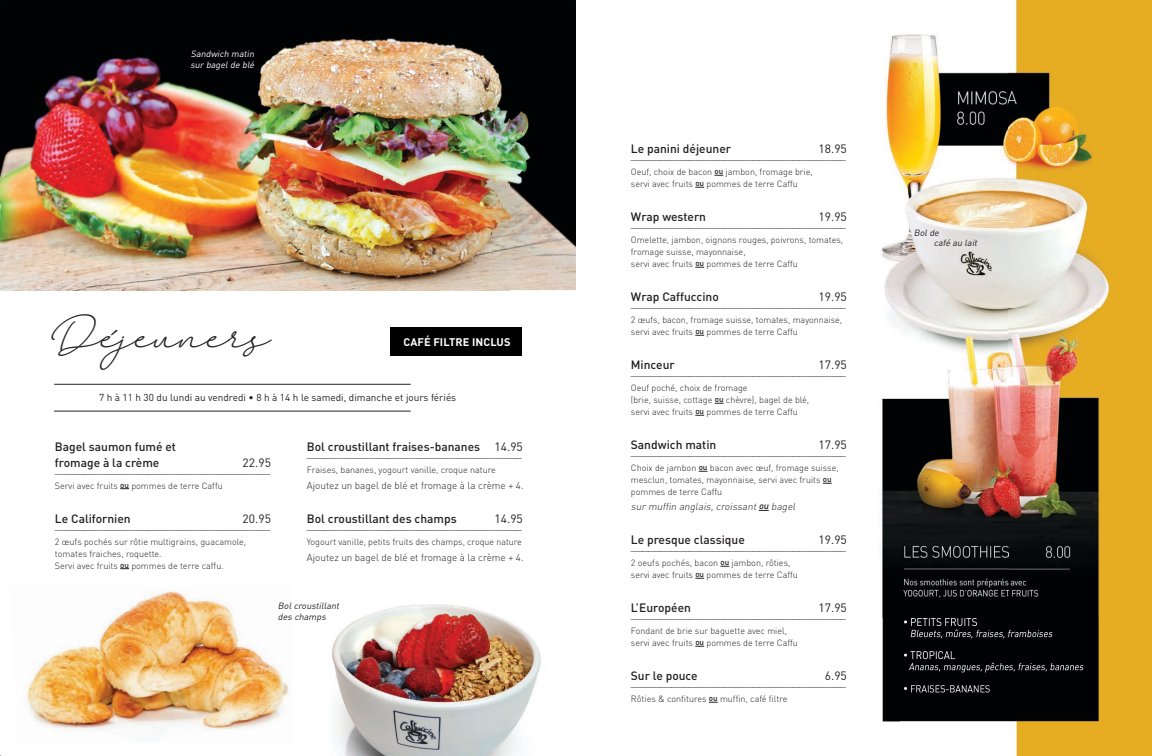
<style>
.page{position:relative;width:1152px;height:756px;background:#fff}
.page>*{position:absolute;margin:0;border:0;box-sizing:border-box;transform-origin:0 0}
.t1{font:22px "Larianti";letter-spacing:-.02em;color:#231f20}
.t2{font:300 12px "DIN Pro";color:#231f20}
.t3{font:500 12px/16px "DIN Pro";color:#231f20}
.t4{font:12px "DIN Pro";color:#231f20}
.t5{font:700 11px "DIN Pro";letter-spacing:.01em;color:#fff}
.t6{font:300 10px "DIN Pro";color:#231f20}
.t7{font:10px "DIN Pro";color:#231f20}
.t8{font:italic 300 10px "DIN Pro";color:#231f20}
.t9{font:300 9px/12px "DIN Pro";color:#231f20}
.t10{font:italic 9px/11px "DIN Pro";color:#231f20}
.t11{font:italic 9px/11px "DIN Pro";color:#fff}
.s1{font-weight:500;font-size:8px}
.s2{font-weight:400}
.s3{font-weight:500;font-size:9px}
</style>
<div class="page">
<img style="left:332px;top:604px;width:209px;height:152px">
<img style="left:23px;top:591px;width:266px;height:142px">
<hr style="left:54px;top:411px;width:357px;height:1px;background:#231f20">
<hr style="left:54px;top:384px;width:357px;height:1px;background:#231f20">
<img style="left:0;top:0;width:576px;height:290px">
<div style="left:390px;top:327px;width:132px;height:29px;background:#000"></div>
<img style="left:695px;top:34px;width:313px;height:172px">
<img style="left:1008px;top:0;width:144px;height:618px">
<img style="left:695px;top:206px;width:314px;height:412px">
<img style="left:695px;top:618px;width:457px;height:138px">
<p class="t11" style="left:190px;top:48px;width:67px">Sandwich matin sur bagelde blé</p>
<h1 class="t1" style="left:47px;top:327px;width:223px">Déjeuners</h1>
<p class="t5" style="left:404px;top:334px;width:109px">CAFÉ FILTRE INCLUS</p>
<p class="t7" style="left:99px;top:390px;width:359px">7 h à 11 h 30 du lundi au vendredi • 8 h à 14 h le samedi, dimanche et jours fériés</p>
<h2 class="t3" style="left:55px;top:438px;width:123px">Bagel saumon fumé et fromage à la crème</h2>
<h2 class="t4" style="left:243px;top:454px;width:30px">22.95</h2>
<h2 class="t2" style="left:55px;top:460px;width:217px">_____________________________________</h2>
<p class="t9" style="left:55px;top:479px;width:169px">Servi avec fruits <span class="s1">ou</span> pommes de terre Caffu</p>
<h2 class="t3" style="left:55px;top:510px;width:77px">Le Californien</h2>
<h2 class="t4" style="left:243px;top:510px;width:30px">20.95</h2>
<h2 class="t2" style="left:55px;top:516px;width:217px">_____________________________________</h2>
<p class="t9" style="left:55px;top:535px;width:193px">2 œufs pochés sur rôtie multigrains, guacamole, tomates fraiches, roquette.<br>Servi avec fruits <span class="s1">ou</span> pommes de terre caffu.</p>
<h2 class="t3" style="left:307px;top:438px;width:218px">Bol croustillant fraises-bananes <span class="s2">14.95</span></h2>
<h2 class="t2" style="left:307px;top:444px;width:217px">_____________________________________</h2>
<p class="t9" style="left:307px;top:463px;width:191px">Fraises, bananes, yogourt vanille, croque nature</p>
<p class="t6" style="left:307px;top:478px;width:218px">Ajoutez un bagel de blé et fromage à la crème + 4.</p>
<h2 class="t3" style="left:307px;top:510px;width:151px">Bol croustillant des champs</h2>
<h2 class="t4" style="left:495px;top:510px;width:30px">14.95</h2>
<h2 class="t2" style="left:307px;top:516px;width:217px">_____________________________________</h2>
<p class="t9" style="left:307px;top:535px;width:217px">Yogourt vanille, petits fruits des champs, croque nature</p>
<p class="t6" style="left:307px;top:550px;width:218px">Ajoutez un bagel de blé et fromage à la crème + 4.</p>
<p class="t10" style="left:278px;top:600px;width:65px">Bolcroustillant des champs</p>
<h2 class="t3" style="left:631px;top:140px;width:102px">Le panini déjeuner</h2>
<h2 class="t4" style="left:819px;top:141px;width:30px">18.95</h2>
<h2 class="t2" style="left:631px;top:147px;width:217px">_____________________________________</h2>
<p class="t9" style="left:631px;top:166px;width:183px">Oeuf, choix de bacon <span class="s1">ou</span> jambon, fromage brie, servi avec fruits <span class="s1">ou</span> pommes de terre Caffu</p>
<h2 class="t3" style="left:631px;top:208px;width:77px">Wrap western</h2>
<h2 class="t4" style="left:819px;top:209px;width:30px">19.95</h2>
<h2 class="t2" style="left:631px;top:215px;width:217px">_____________________________________</h2>
<p class="t9" style="left:631px;top:234px;width:214px">Omelette, jambon, oignons rouges, poivrons, tomates, fromage suisse, mayonnaise,<br>servi avec fruits <span class="s1">ou</span> pommes de terre Caffu</p>
<h2 class="t3" style="left:631px;top:288px;width:89px">Wrap Caffuccino</h2>
<h2 class="t4" style="left:819px;top:289px;width:30px">19.95</h2>
<h2 class="t2" style="left:631px;top:295px;width:217px">_____________________________________</h2>
<p class="t9" style="left:631px;top:314px;width:213px">2 œufs, bacon, fromage suisse, tomates, mayonnaise, servi avec fruits <span class="s1">ou</span> pommes de terre Caffu</p>
<h2 class="t3" style="left:631px;top:356px;width:45px">Minceur</h2>
<h2 class="t4" style="left:819px;top:357px;width:30px">17.95</h2>
<h2 class="t2" style="left:631px;top:363px;width:217px">_____________________________________</h2>
<p class="t9" style="left:631px;top:382px;width:180px">Oeuf poché, choix de fromage<br>(brie, suisse, cottage <span class="s1">ou</span> chèvre), bagel de blé, servi avec fruits <span class="s1">ou</span> pommes de terre Caffu</p>
<h2 class="t3" style="left:631px;top:436px;width:87px">Sandwich matin</h2>
<h2 class="t4" style="left:819px;top:437px;width:30px">17.95</h2>
<h2 class="t2" style="left:631px;top:443px;width:217px">_____________________________________</h2>
<p class="t9" style="left:631px;top:462px;width:209px">Choix de jambon <span class="s1">ou</span> bacon avec œuf, fromage suisse, mesclun, tomates, mayonnaise, servi avec fruits <span class="s1">ou </span>pommes de terre Caffu</p>
<p class="t8" style="left:631px;top:500px;width:168px">surmuffin anglais,croissant<span class="s3">ou</span> bagel</p>
<h2 class="t3" style="left:631px;top:531px;width:115px">Le presque classique</h2>
<h2 class="t4" style="left:819px;top:532px;width:30px">19.95</h2>
<h2 class="t2" style="left:631px;top:538px;width:217px">_____________________________________</h2>
<p class="t9" style="left:631px;top:557px;width:169px">2 oeufs pochés, bacon <span class="s1">ou</span> jambon, rôties, servi avec fruits <span class="s1">ou</span> pommes de terre Caffu</p>
<h2 class="t3" style="left:631px;top:599px;width:62px">L’Européen</h2>
<h2 class="t4" style="left:819px;top:600px;width:30px">17.95</h2>
<h2 class="t2" style="left:631px;top:606px;width:217px">_____________________________________</h2>
<p class="t9" style="left:631px;top:625px;width:169px">Fondant de brie sur baguette avec miel, servi avec fruits <span class="s1">ou</span> pommes de terre Caffu</p>
<h2 class="t3" style="left:631px;top:667px;width:68px">Sur le pouce</h2>
<h2 class="t4" style="left:825px;top:668px;width:24px">6.95</h2>
<h2 class="t2" style="left:631px;top:674px;width:217px">_____________________________________</h2>
<p class="t9" style="left:631px;top:693px;width:158px">Rôties &amp; confitures <span class="s1">ou</span> muffin, café filtre</p>
<p class="t10" style="left:934px;top:227px;width:47px;line-height:10px;text-indent:-20px">Bolde<br>café au lait</p>
</div>
